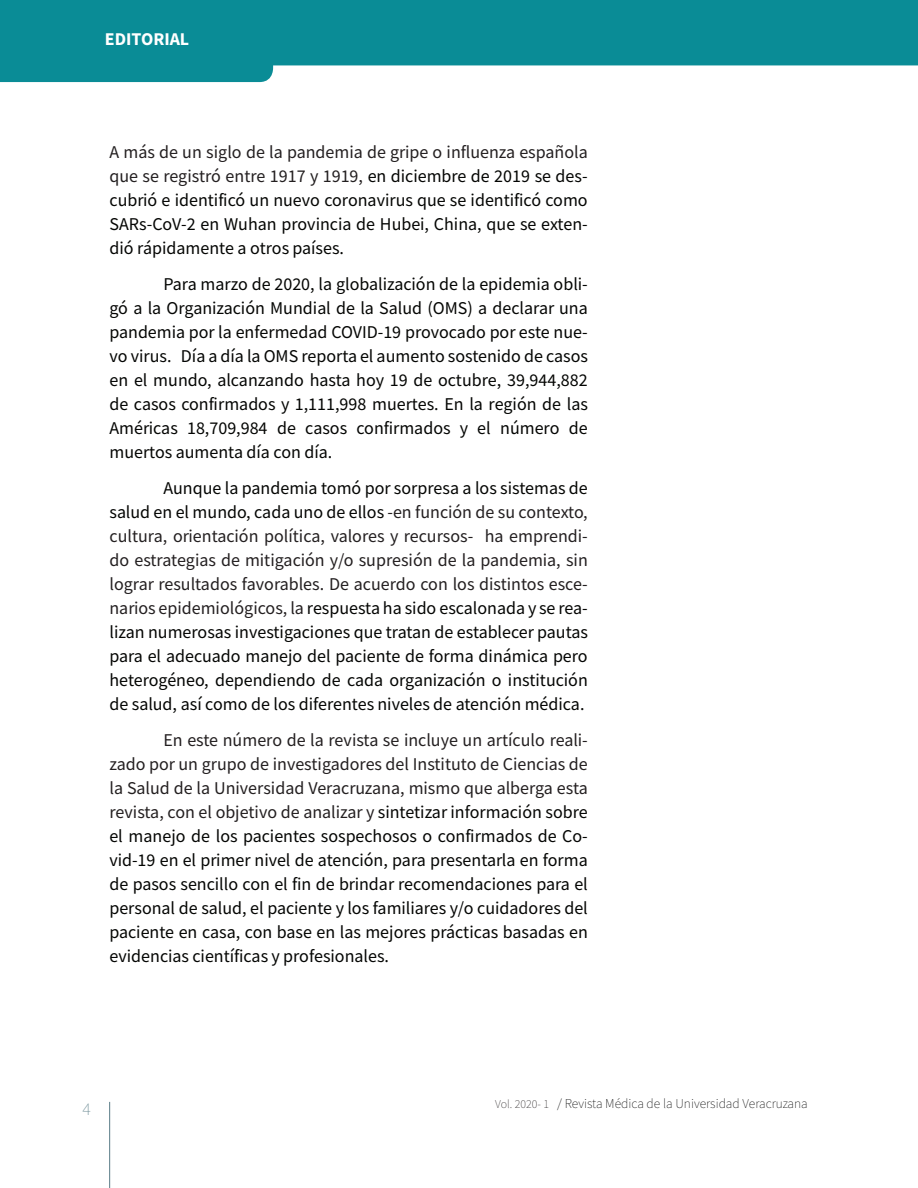
<style>
.page{position:relative;width:918px;height:1188px;background:#fff}
.page>*{position:absolute;margin:0;border:0;box-sizing:border-box;transform-origin:0 0}
.t1{font:18px/24px "Source Sans Variable";letter-spacing:.02em;color:#040503;text-align:justify}
.t2{font:18px "Source Sans Variable";letter-spacing:.04em;color:#fff}
.t3{font:18px "Source Sans Variable";color:#6b8a93}
.t4{font:13.5px "Source Sans Variable";color:#000}
.s1{color:#231f20}
.s2{font-size:12px;color:#231f20}
</style>
<div class="page">
<hr style="left:109px;top:1102px;width:1px;height:86px;background:#6b8a93">
<svg style="left:0;top:0;width:918px;height:82px;background:#2c9ca4"></svg>
<p class="t2" style="left:105px;top:28px;width:85px">EDITORIAL</p>
<p class="t1" style="left:109px;top:140px;width:480px"><span class="s1">A más de un siglo de la pandemia de gripe o influenza española que se registró entre 1917 y 1919,</span> en diciembre de 2019 se des&shy;cubrió e identificó un nuevo coronavirus que se identificó como SARs-CoV-2 en Wuhan provincia de Hubei, China, que se exten&shy;dió rápidamente a otros países.</p>
<p class="t1" style="left:109px;top:272px;width:480px;text-indent:54px">Para marzo de 2020, la globalización de la epidemia obli&shy;gó a la Organización Mundial de la Salud (OMS) a declarar una pandemia por la enfermedad COVID-19 provocado por este nue&shy;vo virus. Día a día la OMS reporta el aumento sostenido de casos en el mundo, alcanzando hasta hoy 19 de octubre, 39,944,882 de casos confirmados y 1,111,998 muertes. En la región de las Américas 18,709,984 de casos confirmados y el número de muertos aumenta día con día.</p>
<p class="t1" style="left:109px;top:476px;width:480px;text-indent:54px">Aunque la pandemia tomó por sorpresa a los sistemas de salud en el mundo, cada uno de ellos <span class="s1">-en función de su contexto, cultura, orientación política, valores y recursos- ha emprendi&shy;do estrategias de mitigación y/o supresión de la pandemia, sin lograr resultados favorables. De acuerdo con los distintos esce&shy;narios epidemiológicos, la</span> respuesta ha sido escalonada y se rea&shy;lizan numerosas investigaciones que tratan de establecer pautas para el adecuado manejo del paciente de forma dinámica pero heterogéneo, dependiendo de cada organización o institución de salud, así como de los diferentes niveles de atención médica.</p>
<p class="t1" style="left:109px;top:728px;width:480px;text-indent:54px"><span class="s1">En este número de la revista se incluye un artículo reali&shy;zado por un grupo de investigadores del Instituto de Ciencias de la Salud de la Universidad Veracruzana, mismo que alberga esta revista, con el objetivo de analizar y</span> sintetizar información sobre el manejo de los pacientes sospechosos o confirmados de Co&shy;vid-19 en el primer nivel de atención, para presentarla en forma de pasos sencillo con el fin de brindar recomendaciones para el personal de salud, el paciente y los familiares y/o cuidadores del paciente en casa, con base en las mejores prácticas basadas en evidencias científicas y profesionales.</p>
<p class="t3" style="left:82px;top:1099px;width:10px">4</p>
<p class="t4" style="left:495px;top:1095px;width:314px"><span class="s2">Vol. 2020- 1</span> / Revista Médica de la Universidad Veracruzana</p>
</div>
